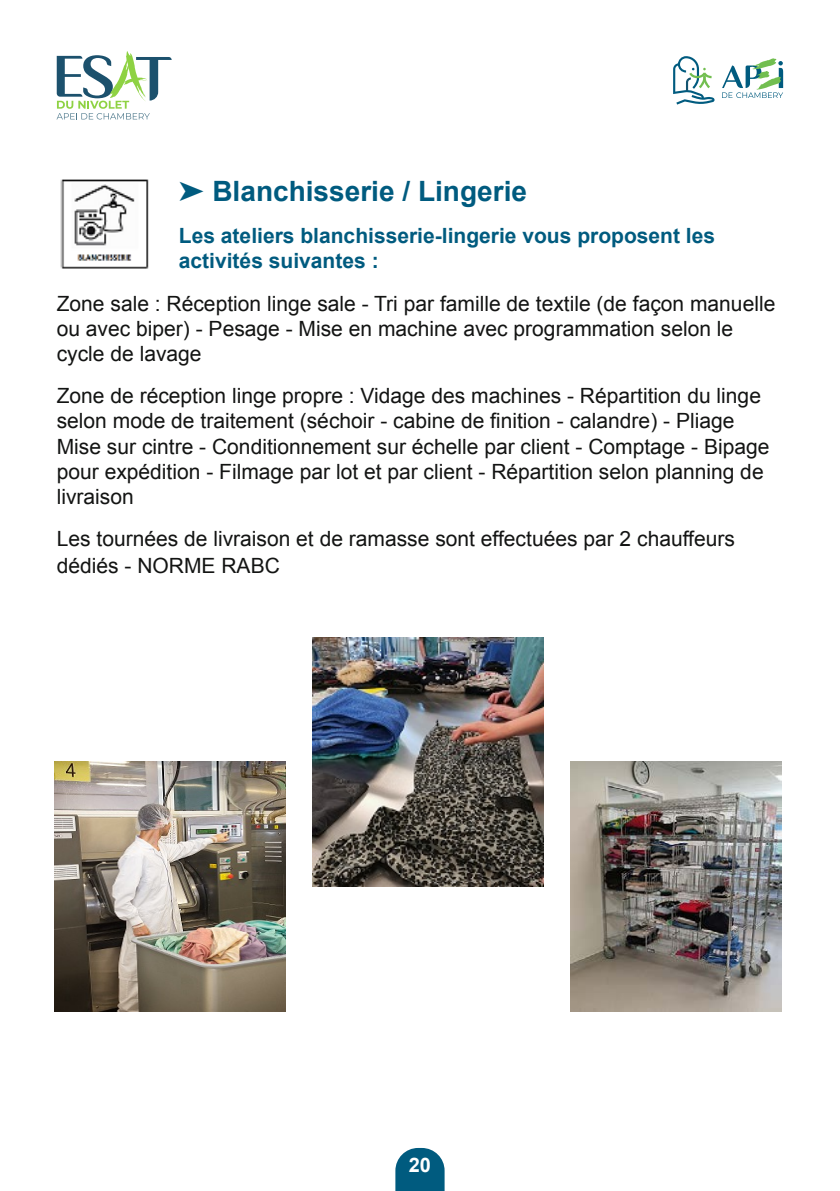
<style>
.page{position:relative;width:840px;height:1191px;background:#fff}
.page>*{position:absolute;margin:0;border:0;box-sizing:border-box;transform-origin:0 0}
.t1{font:700 28px "Arial";color:#005b7f}
.t2{font:21px/25.2px "Arial";color:#131413}
.t3{font:700 21px/25.2px "Arial";color:#005b7f}
.t4{font:700 20px "Arial";color:#fff}
</style>
<div class="page">
<svg style="left:395px;top:1148px;width:49px;height:43px;background:#1b6c8c"></svg>
<svg style="left:56px;top:51px;width:115px;height:68px"></svg>
<svg style="left:673px;top:56px;width:41px;height:49px"></svg>
<svg style="left:722px;top:58px;width:60px;height:40px"></svg>
<img style="left:60px;top:179px;width:89px;height:90px">
<img style="left:55px;top:762px;width:230px;height:249px">
<img style="left:313px;top:637px;width:230px;height:249px">
<img style="left:570px;top:762px;width:210px;height:249px">
<h1 class="t1" style="left:179px;top:173px;width:349px">➤ Blanchisserie / Lingerie</h1>
<p class="t3" style="left:179px;top:224px;width:537px">Les ateliers blanchisserie-lingerie vous proposent les activités suivantes :</p>
<p class="t2" style="left:57px;top:291px;width:719px">Zone sale : Réception linge sale - Tri par famille de textile (de façon manuelle ou avec biper) - Pesage - Mise en machine avec programmation selon le cycle de lavage</p>
<p class="t2" style="left:57px;top:383px;width:713px">Zone de réception linge propre : Vidage des machines - Répartition du linge selon mode de traitement (séchoir - cabine de finition - calandre) - Pliage Mise sur cintre - Conditionnement sur échelle par client - Comptage - Bipage pour expédition - Filmage par lot et par client - Répartition selon planning de livraison</p>
<p class="t2" style="left:57px;top:526px;width:679px;line-height:26.4px">Les tournées de livraison et de ramasse sont effectuées par 2 chauffeurs dédiés - NORME RABC</p>
<p class="t4" style="left:408px;top:1151px;width:24px">20</p>
</div>
